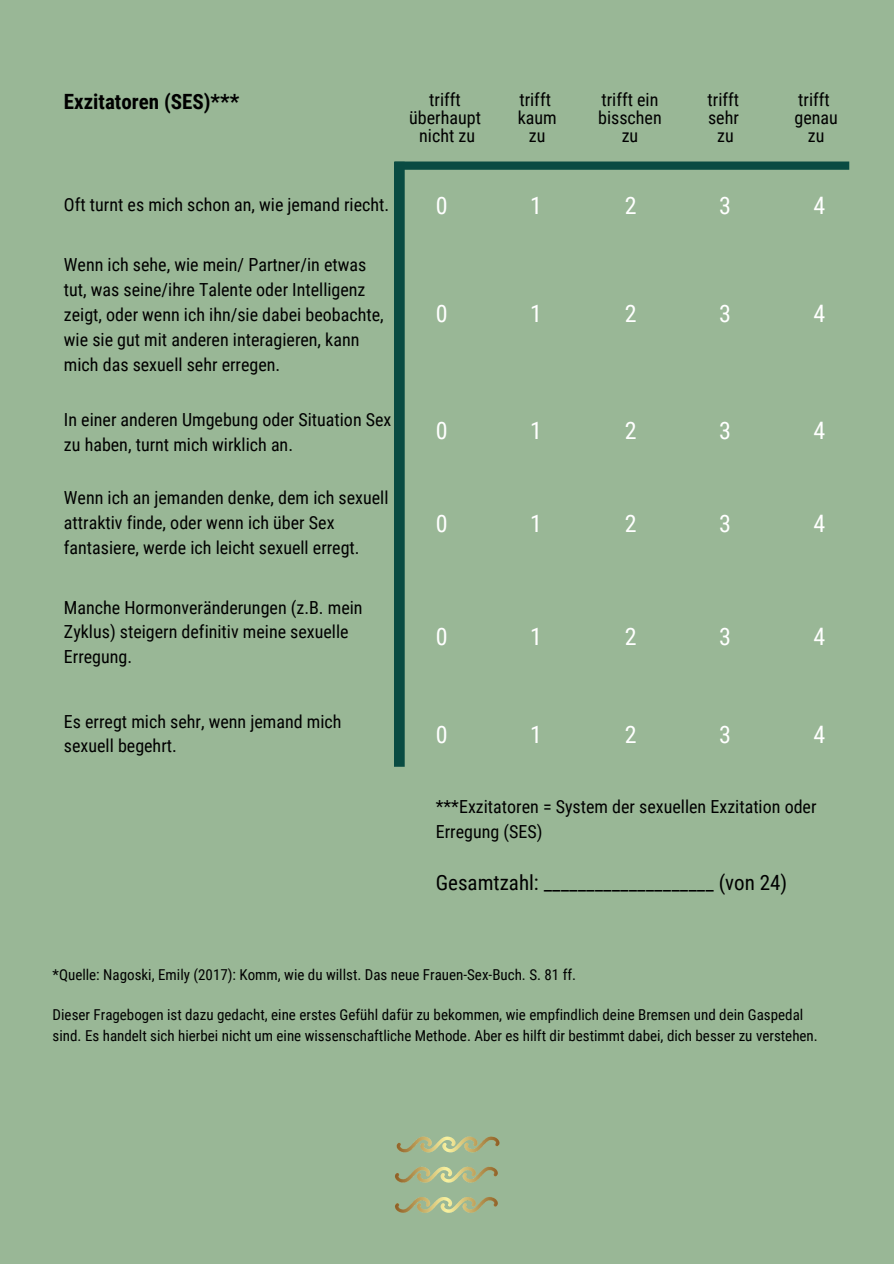
<style>
.page{position:relative;width:894px;height:1264px;background:#fff}
.page>*{position:absolute;margin:0;border:0;box-sizing:border-box;transform-origin:0 0}
.t1{font:24px "Roboto Condensed";color:#fff}
.t2{font:21px "Roboto Condensed";color:#000}
.t3{font:700 21px "Roboto Condensed";color:#000}
.t4{font:18px/24.8px "Roboto Condensed";color:#000}
.t5{font:15px/20.2px "Roboto Condensed";color:#000}
</style>
<div class="page">
<div style="left:0;top:0;width:893px;height:1263px;background:#99b796"></div>
<img style="left:395px;top:1136px;width:105px;height:77px">
<svg style="left:394px;top:161px;width:455px;height:605px"></svg>
<p class="t3" style="left:64px;top:89px;width:177px">Exzitatoren (SES)***</p>
<p class="t4" style="left:409px;top:91px;width:73px;line-height:18px;text-align:center">trifft überhaupt nicht zu</p>
<p class="t4" style="left:517px;top:91px;width:40px;line-height:18px;text-align:center">trifft kaum zu</p>
<p class="t4" style="left:598px;top:91px;width:65px;line-height:18px;text-align:center">trifft ein bisschen zu</p>
<p class="t4" style="left:707px;top:91px;width:33px;line-height:18px;text-align:center">trifft sehr zu</p>
<p class="t4" style="left:794px;top:91px;width:45px;line-height:18px;text-align:center">trifft genau zu</p>
<p class="t4" style="left:64px;top:192px;width:326px">Oft turnt es mich schon an, wie jemand riecht.</p>
<p class="t4" style="left:64px;top:253px;width:321px">Wenn ich sehe, wie mein/ Partner/in etwas tut, was seine/ihre Talente oder Intelligenz zeigt, oder wenn ich ihn/sie dabei beobachte, wie sie gut mit anderen interagieren, kann mich das sexuell sehr erregen.</p>
<p class="t4" style="left:64px;top:407px;width:329px">In einer anderen Umgebung oder Situation Sex zu haben, turnt mich wirklich an.</p>
<p class="t4" style="left:64px;top:486px;width:326px">Wenn ich an jemanden denke, dem ich sexuell attraktiv finde, oder wenn ich über Sex fantasiere, werde ich leicht sexuell erregt.</p>
<p class="t4" style="left:64px;top:595px;width:300px">Manche Hormonveränderungen (z.B. mein<br>Zyklus) steigern definitiv meine sexuelle<br>Erregung.</p>
<h1 class="t1" style="left:436px;top:192px;width:13px">0</h1>
<h1 class="t1" style="left:530px;top:192px;width:13px">1</h1>
<h1 class="t1" style="left:624px;top:192px;width:13px">2</h1>
<h1 class="t1" style="left:719px;top:192px;width:13px">3</h1>
<h1 class="t1" style="left:813px;top:192px;width:13px">4</h1>
<h1 class="t1" style="left:436px;top:300px;width:13px">0</h1>
<h1 class="t1" style="left:530px;top:300px;width:13px">1</h1>
<h1 class="t1" style="left:624px;top:300px;width:13px">2</h1>
<h1 class="t1" style="left:719px;top:300px;width:13px">3</h1>
<h1 class="t1" style="left:813px;top:300px;width:13px">4</h1>
<h1 class="t1" style="left:436px;top:416px;width:13px">0</h1>
<h1 class="t1" style="left:530px;top:416px;width:13px">1</h1>
<h1 class="t1" style="left:624px;top:416px;width:13px">2</h1>
<h1 class="t1" style="left:719px;top:416px;width:13px">3</h1>
<h1 class="t1" style="left:813px;top:416px;width:13px">4</h1>
<h1 class="t1" style="left:436px;top:509px;width:13px">0</h1>
<h1 class="t1" style="left:530px;top:509px;width:13px">1</h1>
<h1 class="t1" style="left:624px;top:509px;width:13px">2</h1>
<h1 class="t1" style="left:719px;top:509px;width:13px">3</h1>
<h1 class="t1" style="left:813px;top:509px;width:13px">4</h1>
<h1 class="t1" style="left:436px;top:622px;width:13px">0</h1>
<h1 class="t1" style="left:530px;top:622px;width:13px">1</h1>
<h1 class="t1" style="left:624px;top:622px;width:13px">2</h1>
<h1 class="t1" style="left:719px;top:622px;width:13px">3</h1>
<h1 class="t1" style="left:813px;top:622px;width:13px">4</h1>
<p class="t4" style="left:64px;top:709px;width:279px">Es erregt mich sehr, wenn jemand mich sexuell begehrt.</p>
<h1 class="t1" style="left:436px;top:720px;width:13px">0</h1>
<h1 class="t1" style="left:530px;top:720px;width:13px">1</h1>
<h1 class="t1" style="left:624px;top:720px;width:13px">2</h1>
<h1 class="t1" style="left:719px;top:720px;width:13px">3</h1>
<h1 class="t1" style="left:813px;top:720px;width:13px">4</h1>
<p class="t4" style="left:435px;top:794px;width:382px">***Exzitatoren = System der sexuellen Exzitation oder<br>Erregung (SES)</p>
<p class="t2" style="left:435px;top:870px;width:353px">Gesamtzahl: ____________________ (von 24)</p>
<p class="t5" style="left:53px;top:964px;width:525px">*Quelle: Nagoski, Emily (2017): Komm, wie du willst. Das neue Frauen-Sex-Buch. S. 81 ff.</p>
<p class="t5" style="left:53px;top:1005px;width:766px">Dieser Fragebogen ist dazu gedacht, eine erstes Gefühl dafür zu bekommen, wie empfindlich deine Bremsen und dein Gaspedal sind. Es handelt sich hierbei nicht um eine wissenschaftliche Methode. Aber es hilft dir bestimmt dabei, dich besser zu verstehen.</p>
</div>
